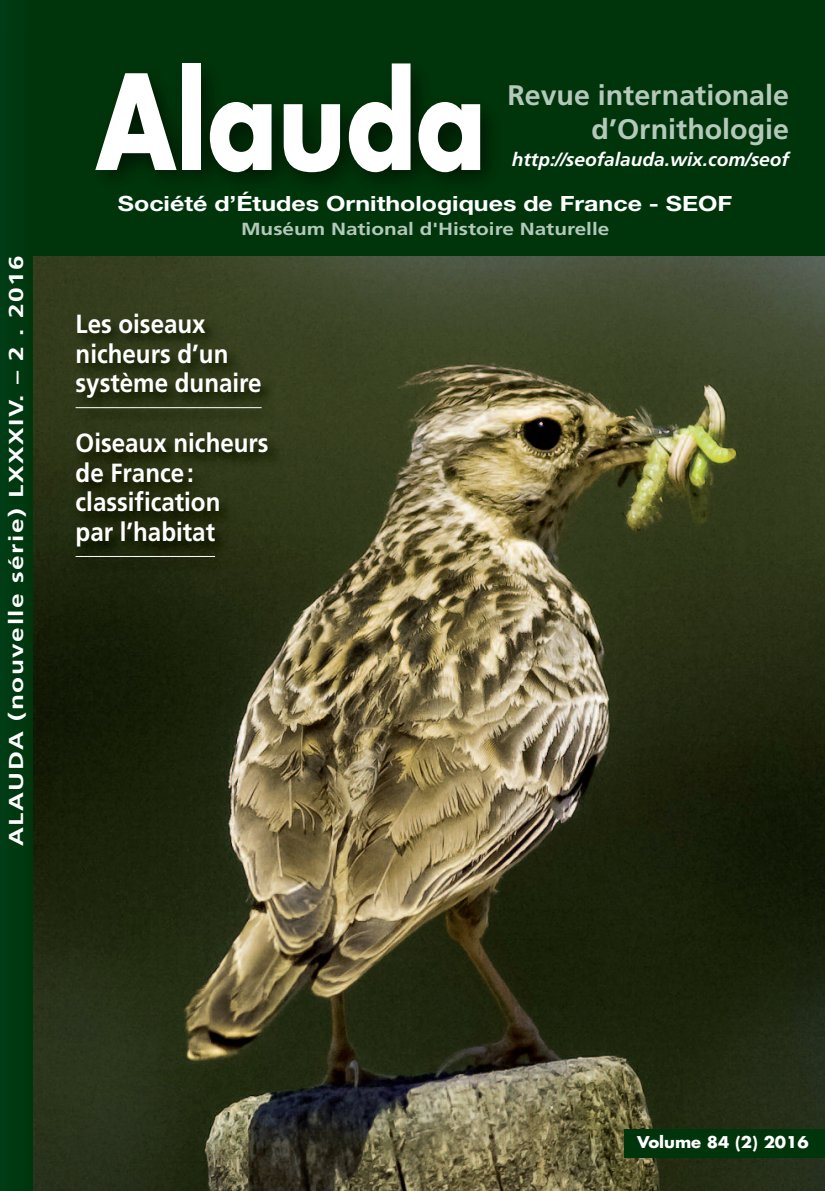
<style>
.page{position:relative;width:825px;height:1191px;background:#fff}
.page>*{position:absolute;margin:0;border:0;box-sizing:border-box;transform-origin:0 0}
.t1{font:700 128.28px "Futura";color:#fff;scale:.8 1}
.t2{font:700 28.35px/33.9px "Frutiger";color:#b5c9ba;text-align:right}
.t3{font:700 26.25px/29.8px "Frutiger";color:#fff;scale:.92 1}
.t4{font:700 21px "Helvetica Neue";color:#fff;scale:1.19 1}
.t5{font:700 20.12px "Frutiger";letter-spacing:.06em;color:#fff;scale:1.3 1}
.t6{font:italic 700 18.9px "Frutiger";color:#fff}
.t7{font:700 17.5px "Frutiger";color:#b5c9ba;scale:1.19 1}
.t8{font:700 15.75px "Futura";color:#fff;scale:1.04 1}
</style>
<div class="page">
<img style="left:33px;top:255px;width:792px;height:936px">
<div style="left:0;top:0;width:31px;height:1191px;background:#003910"></div>
<div style="left:30px;top:0;width:795px;height:255px;background:#00350c"></div>
<div style="left:624px;top:1129px;width:201px;height:29px;background:#00350c"></div>
<img style="left:33px;top:72px;width:525px;height:196px">
<img style="left:59px;top:303px;width:252px;height:301px">
<hr style="left:76px;top:407px;width:186px;height:1px;background:#fff">
<hr style="left:76px;top:556px;width:139px;height:1px;background:#fff">
<hr style="left:29px;top:255px;width:4px;height:936px;background:#00350c">
<p class="t5" style="left:8px;top:846px;width:456px;rotate:-90deg">ALAUDA (nouvelle série) LXXXIV. – 2 . 2016</p>
<h1 class="t1" style="left:96px;top:63px;width:490px">Alauda</h1>
<p class="t2" style="left:507px;top:81px;width:283px">Revue internationale d’Ornithologie</p>
<p class="t6" style="left:512px;top:152px;width:279px">http://seofalauda.wix.com/seof</p>
<p class="t4" style="left:118px;top:195px;width:518px">Société d’Études Ornithologiques de France - SEOF</p>
<p class="t7" style="left:241px;top:222px;width:311px">Muséum National d'Histoire Naturelle</p>
<p class="t3" style="left:76px;top:311px;width:204px">Les oiseaux nicheurs d’un système dunaire</p>
<p class="t3" style="left:76px;top:430px;width:211px">Oiseaux nicheurs de France: classification<br>par l’habitat</p>
<p class="t8" style="left:637px;top:1134px;width:167px">Volume 84 (2) 2016</p>
</div>
